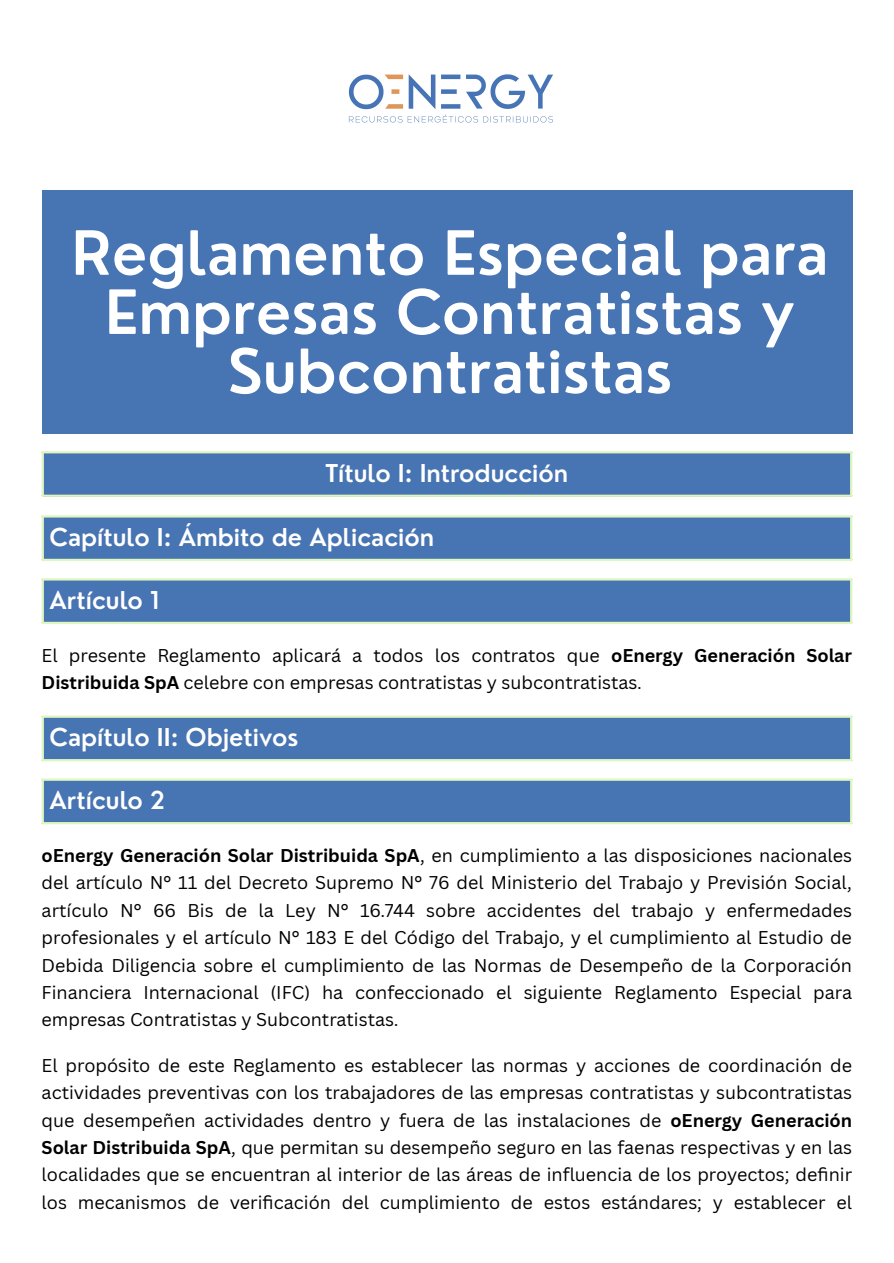
<style>
.page{position:relative;width:894px;height:1263px;background:#fff}
.page>*{position:absolute;margin:0;border:0;box-sizing:border-box;transform-origin:0 0}
.t1{font:600 59.4px/59.1px "Nourd";color:#fff;text-align:center}
.t2{font:600 24px "Nourd";color:#fff}
.t3{font:18px/27.3px "Canva Sans";color:#000;text-align:justify}
.s1{font-weight:700}
</style>
<div class="page">
<div style="left:42px;top:190px;width:810px;height:243px;background:#4774b2"></div>
<div style="left:42px;top:452px;width:809px;height:44px;background:#4774b2"></div>
<hr style="left:42px;top:453px;width:2px;height:42px;background:#def6bf">
<hr style="left:849px;top:453px;width:3px;height:42px;background:#def6bf">
<hr style="left:42px;top:451px;width:810px;height:2px;background:#def6bf">
<hr style="left:42px;top:495px;width:810px;height:2px;background:#def6bf">
<div style="left:42px;top:516px;width:809px;height:44px;background:#4774b2"></div>
<hr style="left:42px;top:518px;width:2px;height:41px;background:#def6bf">
<hr style="left:849px;top:518px;width:3px;height:41px;background:#def6bf">
<hr style="left:42px;top:515px;width:810px;height:3px;background:#def6bf">
<hr style="left:42px;top:559px;width:810px;height:2px;background:#def6bf">
<div style="left:42px;top:579px;width:809px;height:44px;background:#4774b2"></div>
<hr style="left:42px;top:581px;width:2px;height:41px;background:#def6bf">
<hr style="left:849px;top:581px;width:3px;height:41px;background:#def6bf">
<hr style="left:42px;top:578px;width:810px;height:3px;background:#def6bf">
<hr style="left:42px;top:622px;width:810px;height:2px;background:#def6bf">
<div style="left:42px;top:716px;width:809px;height:44px;background:#4774b2"></div>
<hr style="left:42px;top:718px;width:2px;height:41px;background:#def6bf">
<hr style="left:849px;top:718px;width:3px;height:41px;background:#def6bf">
<hr style="left:42px;top:716px;width:810px;height:2px;background:#def6bf">
<hr style="left:42px;top:759px;width:810px;height:2px;background:#def6bf">
<div style="left:42px;top:779px;width:809px;height:44px;background:#4774b2"></div>
<hr style="left:42px;top:781px;width:2px;height:41px;background:#def6bf">
<hr style="left:849px;top:781px;width:3px;height:41px;background:#def6bf">
<hr style="left:42px;top:779px;width:810px;height:2px;background:#def6bf">
<hr style="left:42px;top:822px;width:810px;height:2px;background:#def6bf">
<img style="left:348px;top:74px;width:206px;height:49px">
<p class="t1" style="left:71px;top:223px;width:758px">Reglamento Especial para<br>Empresas Contratistas y<br>Subcontratistas</p>
<p class="t2" style="left:325px;top:458px;width:244px">Título I: Introducción</p>
<p class="t2" style="left:49px;top:522px;width:386px">Capítulo I: Ámbito de Aplicación</p>
<p class="t2" style="left:49px;top:585px;width:111px">Artículo 1</p>
<p class="t3" style="left:42px;top:641px;width:811px">El presente Reglamento aplicará a todos los contratos que <span class="s1">oEnergy Generación Solar<br>Distribuida SpA</span> celebre con empresas contratistas y subcontratistas.</p>
<p class="t2" style="left:49px;top:722px;width:250px">Capítulo II: Objetivos</p>
<p class="t2" style="left:49px;top:785px;width:117px">Artículo 2</p>
<p class="t3" style="left:42px;top:841px;width:811px"><span class="s1">oEnergy Generación Solar Distribuida SpA</span>, en cumplimiento a las disposiciones nacionales del artículo N° 11 del Decreto Supremo N° 76 del Ministerio del Trabajo y Previsión Social, artículo N° 66 Bis de la Ley N° 16.744 sobre accidentes del trabajo y enfermedades profesionales y el artículo N° 183 E del Código del Trabajo, y el cumplimiento al Estudio de Debida Diligencia sobre el cumplimiento de las Normas de Desempeño de la Corporación Financiera Internacional (IFC) ha confeccionado el siguiente Reglamento Especial para empresas Contratistas y Subcontratistas.</p>
<p class="t3" style="left:42px;top:1051px;width:811px">El propósito de este Reglamento es establecer las normas y acciones de coordinación de actividades preventivas con los trabajadores de las empresas contratistas y subcontratistas que desempeñen actividades dentro y fuera de las instalaciones de <span class="s1">oEnergy Generación Solar Distribuida SpA</span>, que permitan su desempeño seguro en las faenas respectivas y en las localidades que se encuentran al interior de las áreas de influencia de los proyectos; defi nir los mecanismos de verifi cación del cumplimiento de estos estándares; y establecer el</p>
</div>
